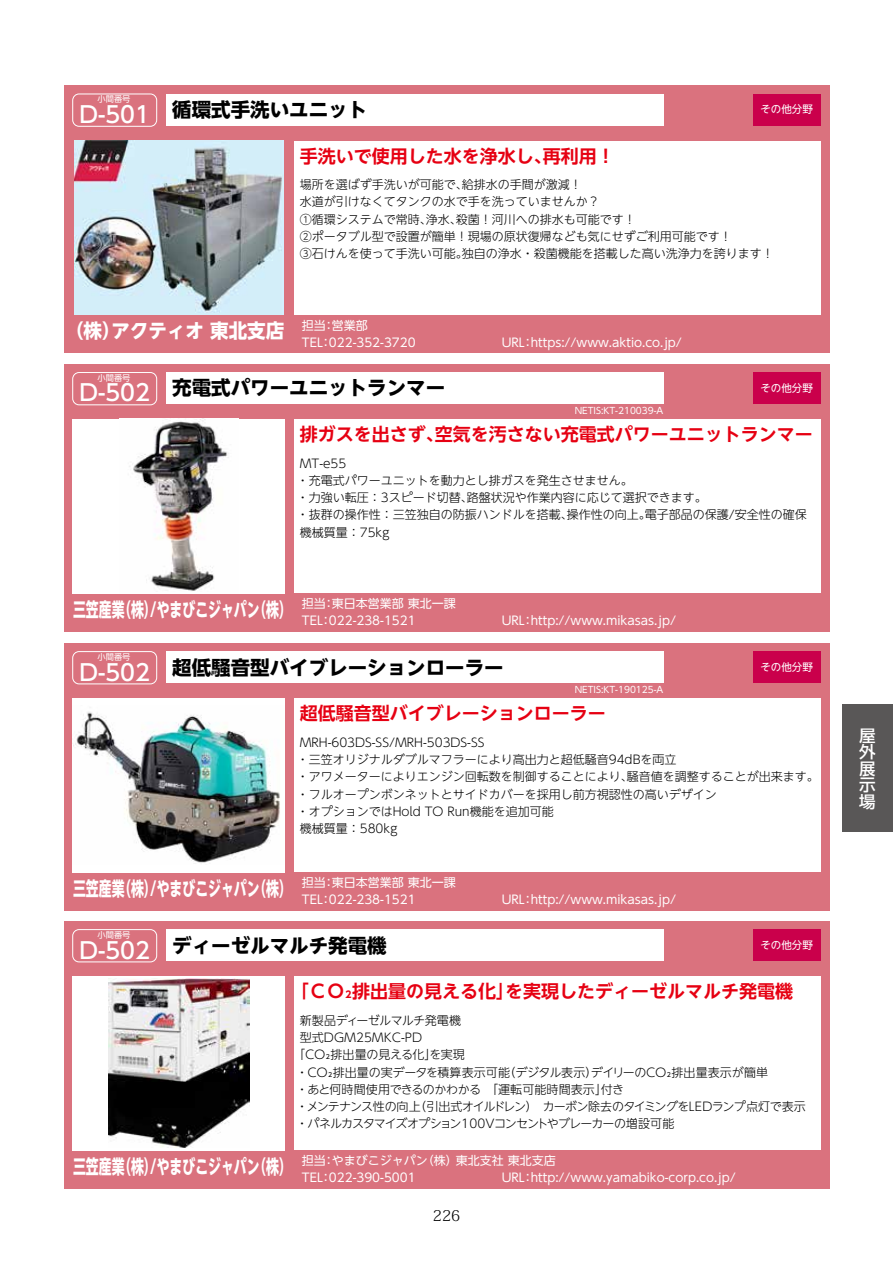
<style>
.page{position:relative;width:893px;height:1263px;background:#fff}
.page>*{position:absolute;margin:0;border:0;box-sizing:border-box;transform-origin:0 0}
.t1{font:700 19.5px "UD Shin Go NT Pro";color:#000}
.t2{font:700 19.5px "UD Shin Go NT Pro";color:#fff;scale:.66 1}
.t3{font:700 19.5px "UD Shin Go NT Pro";color:#fff;scale:.95 1}
.t4{font:700 18px "UD Shin Go NT Pro De";color:#e60012}
.t5{font:500 16.5px/16.5px "UD Shin Go Pro";color:#fff;text-align:justify}
.t6{font:300 15px "Koz Min Pro";color:#000}
.t7{font:300 12px/17.2px "UD Shin Go NT Pro";color:#000}
.t8{font:12px "UD Shin Go NT Pro";color:#fff}
.t9{font:300 12px "UD Shin Go NT Pro";letter-spacing:-.05em;color:#000}
.t10{font:300 12px "UD Shin Go NT Pro";letter-spacing:-.07em;color:#000}
.t11{font:300 12px "UD Shin Go NT Pro";letter-spacing:-.02em;color:#000}
.t12{font:300 12px "UD Shin Go NT Pro";letter-spacing:-.045em;color:#000}
.t13{font:300 12px "UD Shin Go NT Pro";letter-spacing:-.08em;color:#000}
.t14{font:10.5px "UD Shin Go NT Pro";color:#fff}
.t15{font:9px "UD Shin Go NT Pro";color:#fff}
.t16{font:8.25px "UD Shin Go NT Pro";color:#fff}
.s1{font-weight:500;font-size:22.5px;color:#fff}
</style>
<div class="page">
<div style="left:64px;top:921px;width:765px;height:267px;background:#da727e"></div>
<div style="left:72px;top:929px;width:85px;height:33px;border:1px solid #fff;border-radius:6px"></div>
<div style="left:753px;top:929px;width:67px;height:32px;background:#ca004b"></div>
<div style="left:294px;top:976px;width:526px;height:174px;background:#fff"></div>
<div style="left:166px;top:929px;width:497px;height:32px;background:#fff"></div>
<div style="left:72px;top:976px;width:213px;height:174px;background:#fff"></div>
<img style="left:108px;top:978px;width:141px;height:170px">
<div style="left:64px;top:643px;width:765px;height:267px;background:#da727e"></div>
<div style="left:72px;top:651px;width:85px;height:33px;border:1px solid #fff;border-radius:6px"></div>
<div style="left:753px;top:651px;width:67px;height:32px;background:#ca004b"></div>
<div style="left:294px;top:698px;width:526px;height:174px;background:#fff"></div>
<div style="left:166px;top:651px;width:497px;height:32px;background:#fff"></div>
<div style="left:72px;top:698px;width:213px;height:174px;background:#fff"></div>
<img style="left:73px;top:712px;width:207px;height:151px">
<div style="left:64px;top:364px;width:765px;height:267px;background:#da727e"></div>
<div style="left:72px;top:372px;width:85px;height:33px;border:1px solid #fff;border-radius:6px"></div>
<div style="left:753px;top:372px;width:67px;height:32px;background:#ca004b"></div>
<div style="left:294px;top:419px;width:526px;height:174px;background:#fff"></div>
<div style="left:166px;top:372px;width:497px;height:32px;background:#fff"></div>
<div style="left:72px;top:419px;width:213px;height:174px;background:#fff"></div>
<img style="left:129px;top:419px;width:100px;height:172px">
<div style="left:64px;top:85px;width:765px;height:268px;background:#da727e"></div>
<div style="left:72px;top:94px;width:85px;height:33px;border:1px solid #fff;border-radius:6px"></div>
<div style="left:753px;top:94px;width:67px;height:31px;background:#ca004b"></div>
<div style="left:294px;top:141px;width:526px;height:173px;background:#fff"></div>
<div style="left:166px;top:94px;width:497px;height:32px;background:#fff"></div>
<img style="left:74px;top:140px;width:209px;height:175px">
<div style="left:842px;top:704px;width:51px;height:128px;background:#595757"></div>
<p class="t16" style="left:98px;top:92px;width:34px">小間番号</p>
<h1 class="t1" style="left:80px;top:94px;width:289px"><span class="s1">D-501</span> 循環式手洗いユニット</h1>
<h2 class="t4" style="left:300px;top:141px;width:316px">手洗いで使用した水を浄水し、再利用！</h2>
<p class="t14" style="left:760px;top:101px;width:54px">その他分野</p>
<p class="t7" style="left:300px;top:176px;width:475px">場所を選ばず手洗いが可能で、給排水の手間が激減！<br>水道が引けなくてタンクの水で手を洗っていませんか？<br>①循環システムで常時、浄水、殺菌！河川への排水も可能です！<br>②ポータブル型で設置が簡単！現場の原状復帰なども気にせずご利用可能です！<br>③石けんを使って手洗い可能。独自の浄水・殺菌機能を搭載した高い洗浄力を誇ります！</p>
<h1 class="t3" style="left:65px;top:315px;width:320px">（株）アクティオ 東北支店 <sup>担当：営業部</sup></h1>
<p class="t8" style="left:302px;top:332px;width:115px">TEL：022-352-3720</p>
<p class="t8" style="left:502px;top:332px;width:182px">URL：https://www.aktio.co.jp/</p>
<p class="t16" style="left:98px;top:371px;width:34px">小間番号</p>
<h1 class="t1" style="left:80px;top:372px;width:367px"><span class="s1">D-502</span> 充電式パワーユニットランマー</h1>
<p class="t15" style="left:575px;top:403px;width:90px">NETIS:KT-210039-A</p>
<p class="t14" style="left:760px;top:379px;width:54px">その他分野</p>
<h2 class="t4" style="left:300px;top:420px;width:514px">排ガスを出さず、空気を汚さない充電式パワーユニットランマー</h2>
<p class="t7" style="left:297px;top:454px;width:511px">MT-e55<br>・充電式パワーユニットを動力とし排ガスを発生させません。<br>・力強い転圧：3スピード切替、路盤状況や作業内容に応じて選択できます。<br>・抜群の操作性：三笠独自の防振ハンドルを搭載、操作性の向上。電子部品の保護/安全性の確保機械質量：75kg</p>
<h1 class="t2" style="left:73px;top:593px;width:333px">三笠産業（株）/やまびこジャパン（株）</h1>
<p class="t8" style="left:302px;top:594px;width:155px">担当：東日本営業部 東北一課</p>
<p class="t8" style="left:302px;top:611px;width:115px">TEL：022-238-1521</p>
<p class="t8" style="left:502px;top:611px;width:176px">URL：http://www.mikasas.jp/</p>
<p class="t16" style="left:98px;top:650px;width:34px">小間番号</p>
<h1 class="t1" style="left:80px;top:651px;width:426px"><span class="s1">D-502</span> 超低騒音型バイブレーションローラー</h1>
<p class="t15" style="left:575px;top:682px;width:90px">NETIS:KT-190125-A</p>
<h2 class="t4" style="left:300px;top:699px;width:307px">超低騒音型バイブレーションローラー</h2>
<p class="t14" style="left:760px;top:658px;width:54px">その他分野</p>
<h1 class="t2" style="left:73px;top:872px;width:333px">三笠産業（株）/やまびこジャパン（株）</h1>
<p class="t7" style="left:297px;top:733px;width:523px">MRH-603DS-SS/MRH-503DS-SS<br>・三笠オリジナルダブルマフラーにより高出力と超低騒音94dBを両立<br>・アワメーターによりエンジン回転数を制御することにより、騒音値を調整することが出来ます。・フルオープンボンネットとサイドカバーを採用し前方視認性の高いデザイン<br>・オプションではHold TO Run機能を追加可能<br>機械質量：580kg</p>
<p class="t8" style="left:302px;top:873px;width:155px">担当：東日本営業部 東北一課</p>
<p class="t8" style="left:302px;top:890px;width:115px">TEL：022-238-1521</p>
<p class="t8" style="left:502px;top:890px;width:176px">URL：http://www.mikasas.jp/</p>
<p class="t16" style="left:98px;top:928px;width:34px">小間番号</p>
<h1 class="t1" style="left:80px;top:929px;width:309px"><span class="s1">D-502</span> ディーゼルマルチ発電機</h1>
<p class="t14" style="left:760px;top:936px;width:54px">その他分野</p>
<h2 class="t4" style="left:291px;top:977px;width:504px">「ＣＯ₂排出量の見える化」を実現したディーゼルマルチ発電機</h2>
<h1 class="t2" style="left:73px;top:1150px;width:333px">三笠産業（株）/やまびこジャパン（株）</h1>
<p class="t12" style="left:300px;top:1010px;width:163px">新製品ディーゼルマルチ発電機</p>
<p class="t13" style="left:300px;top:1028px;width:125px">型式ＤＧＭ25ＭＫＣ-ＰＤ</p>
<p class="t11" style="left:293px;top:1045px;width:173px">「ＣＯ₂排出量の見える化」を実現</p>
<p class="t7" style="left:296px;top:1063px;width:474px">・ＣＯ₂排出量の実データを積算表示可能（デジタル表示）デイリーのＣＯ₂排出量表示が簡単</p>
<p class="t7" style="left:296px;top:1080px;width:329px">・あと何時間使用できるのかわかる　「運転可能時間表示」付き</p>
<p class="t9" style="left:296px;top:1097px;width:511px">・メンテナンス性の向上（引出式オイルドレン）　カーボン除去のタイミングをLEDランプ点灯で表示</p>
<p class="t10" style="left:296px;top:1114px;width:380px">・パネルカスタマイズオプション100Vコンセントやブレーカーの増設可能</p>
<p class="t8" style="left:302px;top:1151px;width:255px">担当：やまびこジャパン（株）東北支社 東北支店</p>
<p class="t8" style="left:302px;top:1168px;width:115px">TEL：022-390-5001</p>
<p class="t8" style="left:502px;top:1168px;width:236px">URL：http://www.yamabiko-corp.co.jp/</p>
<p class="t6" style="left:433px;top:1205px;width:29px">226</p>
<h3 class="t5" style="left:859px;top:727px;width:18px">屋外展示場</h3>
</div>
